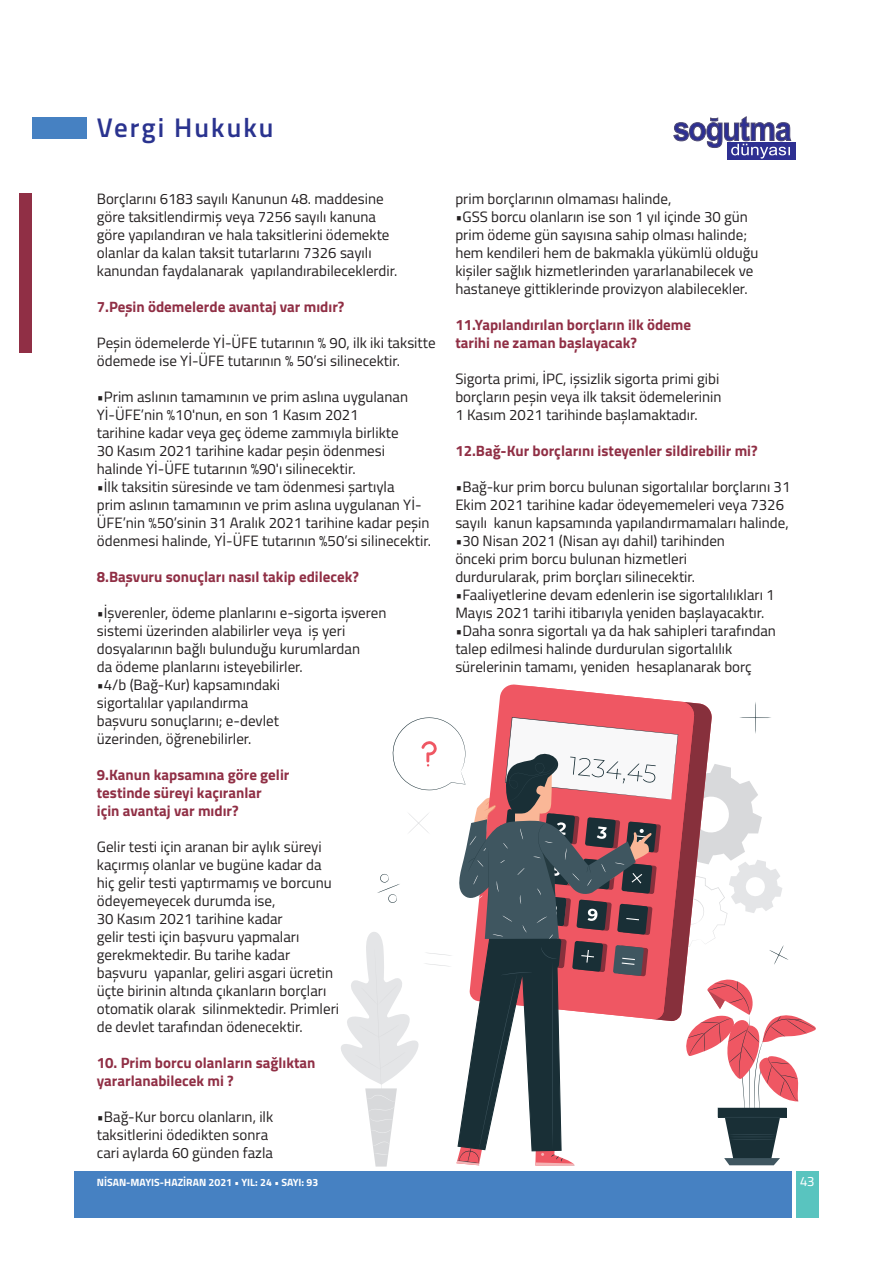
<style>
.page{position:relative;width:893px;height:1263px;background:#fff}
.page>*{position:absolute;margin:0;border:0;box-sizing:border-box;transform-origin:0 0}
.t1{font:600 27px "Titillium";letter-spacing:.075em;color:#2a338f}
.t2{font:15px/18px "Titillium";color:#231f20}
.t3{font:700 15px/18px "Titillium";color:#902f45}
.t4{font:13.5px "Titillium Text 22 L";color:#fff}
.t5{font:700 10.5px "Titillium";color:#fff}
</style>
<div class="page">
<div style="left:19px;top:193px;width:13px;height:160px;background:#902f45"></div>
<svg style="left:499px;top:684px;width:185px;height:18px"></svg>
<svg style="left:341px;top:702px;width:475px;height:465px"></svg>
<div style="left:74px;top:1171px;width:717px;height:47px;background:#4681c2"></div>
<div style="left:728px;top:143px;width:68px;height:17px;background:#2e3092"></div>
<svg style="left:674px;top:117px;width:117px;height:42px"></svg>
<div style="left:32px;top:117px;width:55px;height:21px;background:#4681c2"></div>
<div style="left:796px;top:1171px;width:22px;height:47px;background:#59c4bf"></div>
<h1 class="t1" style="left:97px;top:112px;width:178px">Vergi Hukuku</h1>
<p class="t2" style="left:97px;top:191px;width:302px">Borçlarını 6183 sayılı Kanunun 48. maddesine göre taksitlendirmiș veya 7256 sayılı kanuna göre yapılandıran ve hala taksitlerini ödemekte olanlar da kalan taksit tutarlarını 7326 sayılı kanundan faydalanarak yapılandırabileceklerdir.</p>
<p class="t3" style="left:97px;top:299px;width:249px">7.Peșin ödemelerde avantaj var mıdır?</p>
<p class="t2" style="left:97px;top:335px;width:340px">Peșin ödemelerde Yİ-ÜFE tutarının % 90, ilk iki taksitte ödemede ise Yİ-ÜFE tutarının % 50’si silinecektir.</p>
<p class="t2" style="left:97px;top:389px;width:313px">•Prim aslının tamamının ve prim aslına uygulanan Yİ-ÜFE’nin %10'nun, en son 1 Kasım 2021 tarihine kadar veya geç ödeme zammıyla birlikte 30 Kasım 2021 tarihine kadar peșin ödenmesi halinde Yİ-ÜFE tutarının %90'ı silinecektir.</p>
<p class="t2" style="left:97px;top:479px;width:336px">•İlk taksitin süresinde ve tam ödenmesi șartıyla<br>prim aslının tamamının ve prim aslına uygulanan Yİ-ÜFE’nin %50’sinin 31 Aralık 2021 tarihine kadar peșin ödenmesi halinde, Yİ-ÜFE tutarının %50’si silinecektir.</p>
<p class="t3" style="left:97px;top:569px;width:264px">8.Bașvuru sonuçları nasıl takip edilecek?</p>
<p class="t2" style="left:97px;top:605px;width:291px">•İșverenler, ödeme planlarını e-sigorta ișveren sistemi üzerinden alabilirler veya iș yeri dosyalarının bağlı bulunduğu kurumlardan<br>da ödeme planlarını isteyebilirler.</p>
<p class="t2" style="left:97px;top:677px;width:185px">•4/b (Bağ-Kur) kapsamındaki sigortalılar yapılandırma bașvuru sonuçlarını; e-devlet üzerinden, öğrenebilirler.</p>
<p class="t3" style="left:97px;top:767px;width:194px">9.Kanun kapsamına göre gelir testinde süreyi kaçıranlar<br>için avantaj var mıdır?</p>
<p class="t2" style="left:97px;top:839px;width:244px">Gelir testi için aranan bir aylık süreyi kaçırmıș olanlar ve bugüne kadar da hiç gelir testi yaptırmamıș ve borcunu ödeyemeyecek durumda ise,<br>30 Kasım 2021 tarihine kadar<br>gelir testi için bașvuru yapmaları gerekmektedir. Bu tarihe kadar bașvuru yapanlar, geliri asgari ücretin üçte birinin altında çıkanların borçları otomatik olarak silinmektedir. Primleri de devlet tarafından ödenecektir.</p>
<p class="t3" style="left:97px;top:1055px;width:220px">10. Prim borcu olanların sağlıktan yararlanabilecek mi ?</p>
<p class="t2" style="left:97px;top:1109px;width:178px">•Bağ-Kur borcu olanların, ilk taksitlerini ödedikten sonra cari aylarda 60 günden fazla</p>
<p class="t2" style="left:455px;top:191px;width:218px">prim borçlarının olmaması halinde,</p>
<p class="t2" style="left:455px;top:209px;width:305px">•GSS borcu olanların ise son 1 yıl içinde 30 gün prim ödeme gün sayısına sahip olması halinde; hem kendileri hem de bakmakla yükümlü olduğu kișiler sağlık hizmetlerinden yararlanabilecek ve hastaneye gittiklerinde provizyon alabilecekler.</p>
<p class="t3" style="left:455px;top:317px;width:237px">11.Yapılandırılan borçların ilk ödeme tarihi ne zaman bașlayacak?</p>
<p class="t2" style="left:455px;top:371px;width:268px">Sigorta primi, İPC, ișsizlik sigorta primi gibi borçların peșin veya ilk taksit ödemelerinin<br>1 Kasım 2021 tarihinde bașlamaktadır.</p>
<p class="t3" style="left:455px;top:443px;width:304px">12.Bağ-Kur borçlarını isteyenler sildirebilir mi?</p>
<p class="t2" style="left:455px;top:479px;width:337px">•Bağ-kur prim borcu bulunan sigortalılar borçlarını 31<br>Ekim 2021 tarihine kadar ödeyememeleri veya 7326 sayılı kanun kapsamında yapılandırmamaları halinde,</p>
<p class="t2" style="left:455px;top:533px;width:271px">•30 Nisan 2021 (Nisan ayı dahil) tarihinden önceki prim borcu bulunan hizmetleri durdurularak, prim borçları silinecektir.</p>
<p class="t2" style="left:455px;top:587px;width:321px">•Faaliyetlerine devam edenlerin ise sigortalılıkları 1<br>Mayıs 2021 tarihi itibarıyla yeniden bașlayacaktır.</p>
<p class="t2" style="left:455px;top:623px;width:322px">•Daha sonra sigortalı ya da hak sahipleri tarafından talep edilmesi halinde durdurulan sigortalılık sürelerinin tamamı, yeniden hesaplanarak borç</p>
<p class="t5" style="left:97px;top:1178px;width:223px">NİSAN-MAYIS-HAZİRAN 2021 • YIL: 24 • SAYI: 93</p>
<p class="t4" style="left:800px;top:1171px;width:16px">43</p>
</div>
